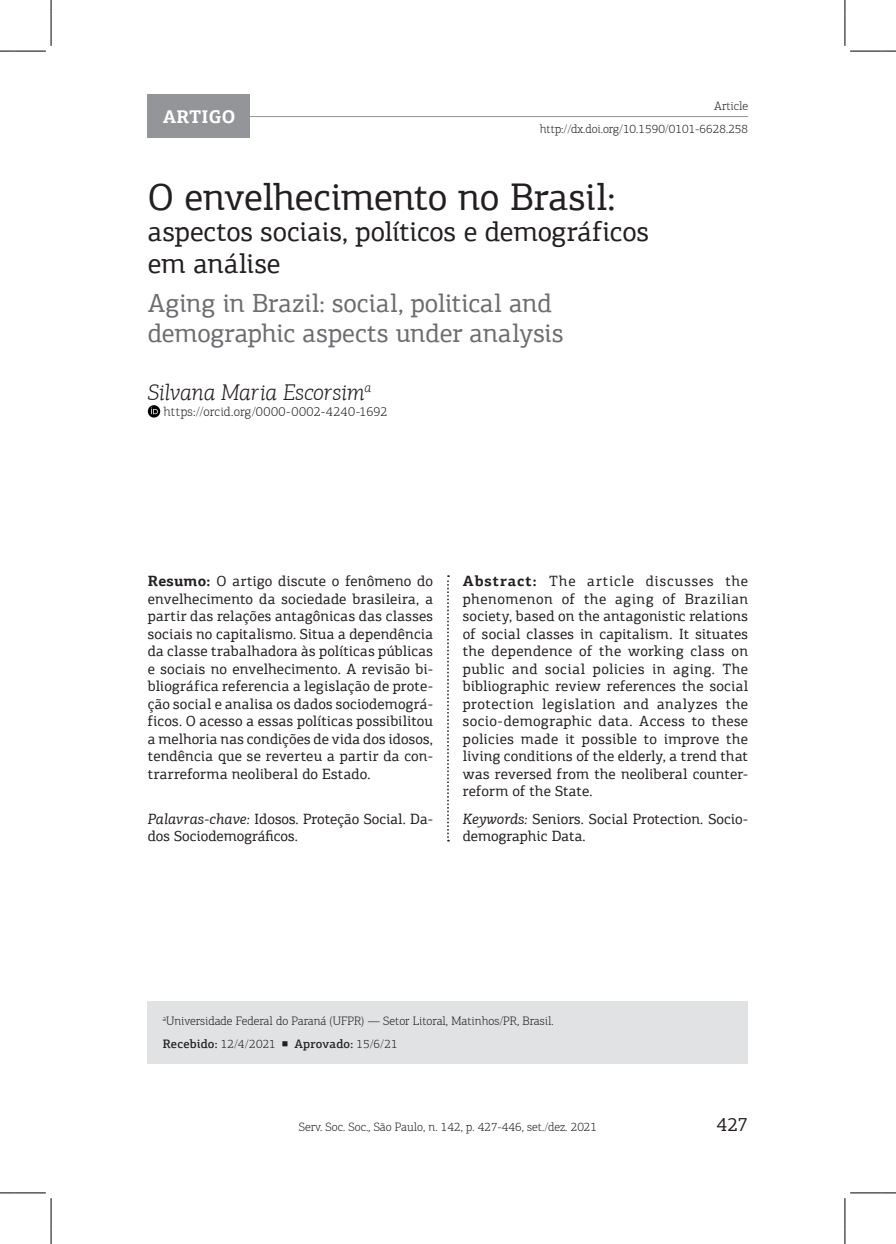
<style>
.page{position:relative;width:896px;height:1244px;background:#fff}
.page>*{position:absolute;margin:0;border:0;box-sizing:border-box;transform-origin:0 0}
.t1{font:38.5px "PF Agora Slab Pro";letter-spacing:-.01em;color:#231f20}
.t2{font:28px/31.5px "PF Agora Slab Pro";letter-spacing:-.005em;color:#231f20}
.t3{font:26.25px/29.8px "PF Agora Slab Pro";color:#6c6d70}
.t4{font:italic 300 22.75px "PF Agora Slab Pro";letter-spacing:-.01em;color:#231f20}
.t5{font:19.25px "PF Agora Slab Pro";color:#231f20}
.t6{font:700 18.38px "PF Agora Slab Pro";letter-spacing:.015em;color:#fff}
.t7{font:14.88px/17.5px "PF Agora Slab Pro";color:#231f20;text-align:justify}
.t8{font:300 13.12px "PF Agora Slab Pro";letter-spacing:.015em;color:#231f20}
.t9{font:300 12.25px/23.3px "PF Agora Slab Pro";color:#231f20}
.s1{font-weight:700}
.s2{font-style:italic}
.s3{font-weight:500}
</style>
<div class="page">
<hr style="left:148px;top:116px;width:600px;height:1px;background:#939598">
<div style="left:148px;top:94px;width:102px;height:44px;background:#939598"></div>
<div style="left:148px;top:1000px;width:600px;height:63px;background:#e1e2e4"></div>
<svg style="left:148px;top:405px;width:12px;height:12px"></svg>
<svg style="left:151px;top:407px;width:7px;height:7px"></svg>
<svg style="left:447px;top:575px;width:2px;height:266px"></svg>
<svg style="left:0;top:51px;width:14px;height:1px"></svg>
<svg style="left:882px;top:51px;width:14px;height:1px"></svg>
<svg style="left:0;top:1192px;width:14px;height:1px"></svg>
<svg style="left:882px;top:1192px;width:14px;height:1px"></svg>
<svg style="left:51px;top:0;width:1px;height:14px"></svg>
<svg style="left:51px;top:1229px;width:1px;height:14px"></svg>
<svg style="left:844px;top:0;width:1px;height:14px"></svg>
<svg style="left:844px;top:1229px;width:1px;height:14px"></svg>
<hr style="left:14px;top:51px;width:32px;height:1px;background:#000">
<hr style="left:850px;top:51px;width:32px;height:1px;background:#000">
<hr style="left:14px;top:1192px;width:32px;height:1px;background:#000">
<hr style="left:850px;top:1192px;width:32px;height:1px;background:#000">
<hr style="left:51px;top:14px;width:1px;height:32px;background:#000">
<hr style="left:51px;top:1197px;width:1px;height:32px;background:#000">
<hr style="left:844px;top:14px;width:1px;height:32px;background:#000">
<hr style="left:844px;top:1197px;width:1px;height:32px;background:#000">
<p class="t6" style="left:163px;top:105px;width:74px">ARTIGO</p>
<p class="t9" style="left:714px;top:94px;width:35px">Article</p>
<p class="t9" style="left:540px;top:117px;width:210px">http://dx.doi.org/10.1590/0101-6628.258</p>
<h1 class="t1" style="left:148px;top:173px;width:469px">O envelhecimento no Brasil:</h1>
<h2 class="t2" style="left:148px;top:215px;width:503px">aspectos sociais, políticos e demográficos em análise</h2>
<h3 class="t3" style="left:148px;top:288px;width:417px">Aging in Brazil: social, political and demographic aspects under analysis</h3>
<h3 class="t4" style="left:148px;top:379px;width:225px">Silvana Maria Escorsim<sup>a</sup></h3>
<p class="t8" style="left:164px;top:403px;width:225px">https://orcid.org/0000-0002-4240-1692</p>
<p class="t7" style="left:148px;top:572px;width:287px"><span class="s1">Resumo:</span> O artigo discute o fenômeno do envelhecimento da sociedade brasileira, a partir das relações antagônicas das classes sociais no capitalismo. Situa a dependência da classe trabalhadora às políticas públicas e sociais no envelhecimento. A revisão bi&shy;bliográfica referencia a legislação de prote&shy;ção social e analisa os dados sociodemográ&shy;ficos. O acesso a essas políticas possibilitou a melhoria nas condições de vida dos idosos, tendência que se reverteu a partir da con&shy;trarreforma neoliberal do Estado.</p>
<p class="t7" style="left:148px;top:809px;width:287px"><span class="s2">Palavras-chave:</span> Idosos. Proteção Social. Da&shy;dos Sociodemográficos.</p>
<p class="t7" style="left:463px;top:572px;width:287px"><span class="s1">Abstract:</span> The article discusses the phenomenon of the aging of Brazilian society, based on the antagonistic relations of social classes in capitalism. It situates the dependence of the working class on public and social policies in aging. The bibliographic review references the social protection legislation and analyzes the socio-demographic data. Access to these policies made it possible to improve the living conditions of the elderly, a trend that was reversed from the neoliberal counter&shy;reform of the State.</p>
<p class="t7" style="left:463px;top:809px;width:287px"><span class="s2">Keywords:</span> Seniors. Social Protection. Socio&shy;demographic Data.</p>
<p class="t9" style="left:163px;top:1009px;width:392px"><sup>a</sup>Universidade Federal do Paraná (UFPR) — Setor Litoral, Matinhos/PR, Brasil.<br><span class="s3">Recebido:</span> 12/4/2021 ■ <span class="s3">Aprovado:</span> 15/6/21</p>
<p class="t9" style="left:299px;top:1114px;width:300px">Serv. Soc. Soc., São Paulo, n. 142, p. 427-446, set./dez. 2021</p>
<p class="t5" style="left:716px;top:1111px;width:33px">427</p>
</div>
